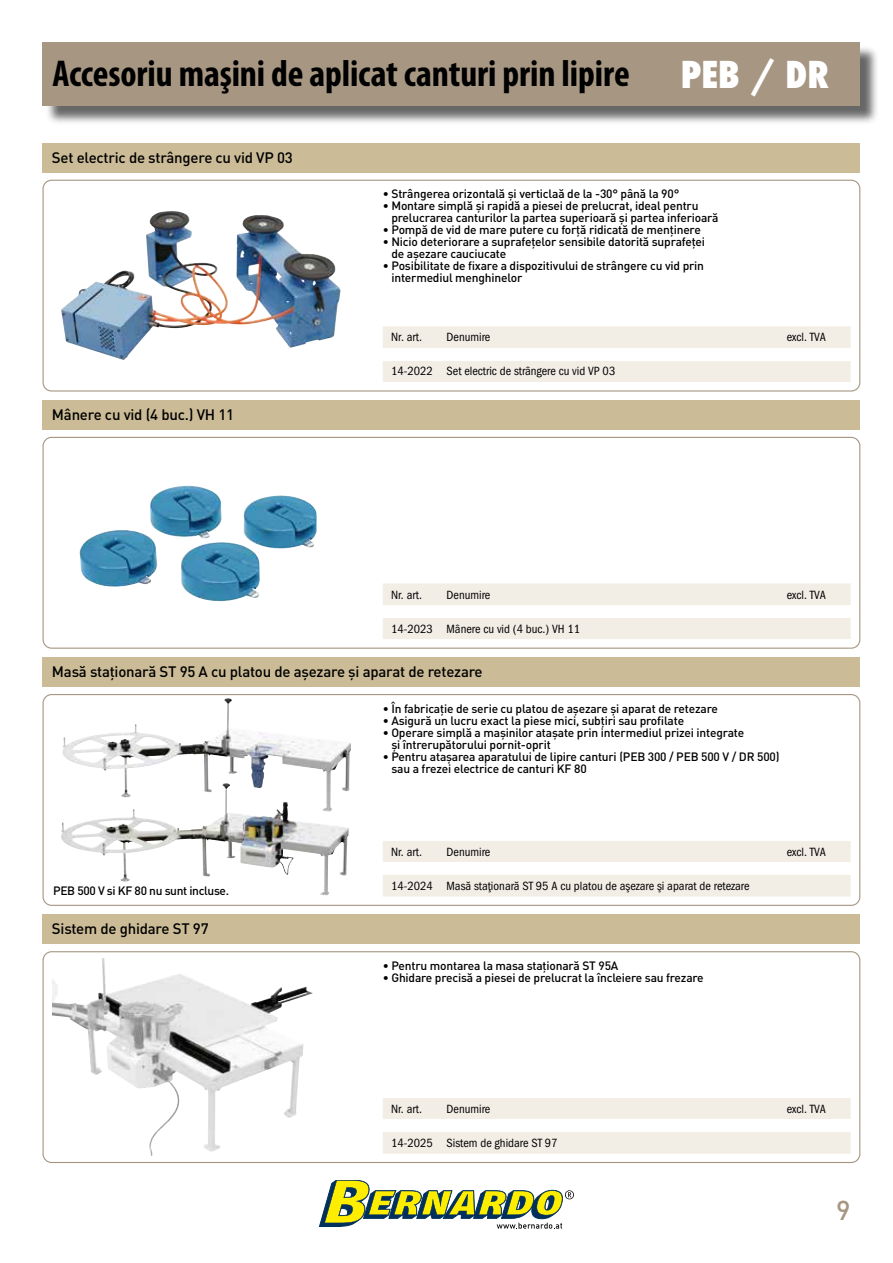
<style>
.page{position:relative;width:893px;height:1263px;background:#fff}
.page>*{position:absolute;margin:0;border:0;box-sizing:border-box;transform-origin:0 0}
.t1{font:700 condensed 37.5px "Myriad Pro";letter-spacing:-.005em;color:#000}
.t2{font:800 condensed 36px "Futura";color:#fff}
.t3{font:500 27px "DIN Pro";color:#a69682}
.t4{font:500 15px "DIN Pro";letter-spacing:-.015em;color:#000}
.t5{font:500 12px/12px "DIN Pro";letter-spacing:-.015em;color:#000}
.t6{font:12px "Franklin Gothic Book Cond ITC";color:#000}
</style>
<div class="page">
<div style="left:45px;top:45px;width:834px;height:80px;background:#000;opacity:.6"></div>
<div style="left:43px;top:43px;width:817px;height:63px;background:#a69682"></div>
<img style="left:61px;top:212px;width:280px;height:148px">
<img style="left:79px;top:486px;width:238px;height:116px">
<img style="left:62px;top:699px;width:190px;height:84px">
<img style="left:61px;top:783px;width:233px;height:98px">
<img style="left:52px;top:958px;width:245px;height:198px">
<div style="left:43px;top:143px;width:817px;height:29px;background:#cbbb96"></div>
<div style="left:43px;top:180px;width:817px;height:211px;border:1px solid #a69682;border-radius:9px"></div>
<div style="left:43px;top:400px;width:817px;height:29px;background:#cbbb96"></div>
<div style="left:43px;top:437px;width:817px;height:212px;border:1px solid #a69682;border-radius:9px"></div>
<div style="left:43px;top:657px;width:817px;height:29px;background:#cbbb96"></div>
<div style="left:43px;top:694px;width:817px;height:212px;border:1px solid #a69682;border-radius:9px"></div>
<div style="left:43px;top:914px;width:817px;height:30px;background:#cbbb96"></div>
<div style="left:43px;top:951px;width:817px;height:212px;border:1px solid #a69682;border-radius:9px"></div>
<div style="left:383px;top:327px;width:467px;height:55px;background:#f2ede5"></div>
<div style="left:383px;top:348px;width:467px;height:13px;background:#fff"></div>
<div style="left:383px;top:584px;width:467px;height:55px;background:#f2ede5"></div>
<div style="left:383px;top:605px;width:467px;height:13px;background:#fff"></div>
<div style="left:383px;top:841px;width:467px;height:55px;background:#f2ede5"></div>
<div style="left:383px;top:862px;width:467px;height:13px;background:#fff"></div>
<div style="left:383px;top:1098px;width:467px;height:55px;background:#f2ede5"></div>
<div style="left:383px;top:1119px;width:467px;height:13px;background:#fff"></div>
<svg style="left:319px;top:1180px;width:255px;height:49px"></svg>
<h1 class="t1" style="left:53px;top:50px;width:579px">Accesoriu maşini de aplicat canturi prin lipire</h1>
<p class="t4" style="left:52px;top:147px;width:242px">Set electric de strângere cu vid VP 03</p>
<h2 class="t2" style="left:681px;top:50px;width:150px">PEB / DR</h2>
<p class="t5" style="left:383px;top:188px;width:298px">• Strângerea orizontală şi verticlaă de la -30° până la 90°</p>
<p class="t5" style="left:391px;top:200px;width:329px;text-indent:-9px">• Montare simplă şi rapidă a piesei de prelucrat, ideal pentru prelucrarea canturilor la partea superioară şi partea inferioară</p>
<p class="t5" style="left:383px;top:224px;width:320px">• Pompă de vid de mare putere cu forţă ridicată de menţinere</p>
<p class="t5" style="left:391px;top:236px;width:315px;text-indent:-9px">• Nicio deteriorare a suprafeţelor sensibile datorită suprafeţei de aşezare cauciucate</p>
<p class="t5" style="left:391px;top:260px;width:314px;text-indent:-9px">• Posibilitate de fixare a dispozitivului de strângere cu vid prin intermediul menghinelor</p>
<p class="t4" style="left:52px;top:404px;width:184px">Mânere cu vid (4 buc.) VH 11</p>
<p class="t6" style="left:391px;top:330px;width:32px">Nr. art.</p>
<p class="t6" style="left:447px;top:330px;width:45px">Denumire</p>
<p class="t6" style="left:787px;top:330px;width:41px">excl. TVA</p>
<p class="t6" style="left:391px;top:364px;width:226px">14-2022 Set electric de strângere cu vid VP 03</p>
<p class="t6" style="left:391px;top:587px;width:32px">Nr. art.</p>
<p class="t6" style="left:447px;top:587px;width:45px">Denumire</p>
<p class="t6" style="left:787px;top:587px;width:41px">excl. TVA</p>
<p class="t6" style="left:391px;top:621px;width:190px">14-2023 Mânere cu vid (4 buc.) VH 11</p>
<p class="t4" style="left:52px;top:661px;width:432px">Masă staţionară ST 95 A cu platou de aşezare şi aparat de retezare</p>
<p class="t5" style="left:53px;top:884px;width:177px">PEB 500 V si KF 80 nu sunt incluse.</p>
<p class="t4" style="left:52px;top:918px;width:158px">Sistem de ghidare ST 97</p>
<p class="t5" style="left:383px;top:702px;width:337px">• În fabricaţie de serie cu platou de aşezare şi aparat de retezare</p>
<p class="t5" style="left:383px;top:714px;width:303px">• Asigură un lucru exact la piese mici, subţiri sau profilate</p>
<p class="t5" style="left:391px;top:726px;width:354px;text-indent:-9px">• Operare simplă a maşinilor ataşate prin intermediul prizei integrate şi întrerupătorului pornit-oprit</p>
<p class="t5" style="left:391px;top:750px;width:390px;text-indent:-9px">• Pentru ataşarea aparatului de lipire canturi (PEB 300 / PEB 500 V / DR 500) sau a frezei electrice de canturi KF 80</p>
<p class="t6" style="left:391px;top:845px;width:32px">Nr. art.</p>
<p class="t6" style="left:446px;top:845px;width:45px">Denumire</p>
<p class="t6" style="left:787px;top:845px;width:41px">excl. TVA</p>
<p class="t6" style="left:391px;top:879px;width:360px">14-2024 Masă staţionară ST 95 A cu platou de aşezare şi aparat de retezare</p>
<p class="t5" style="left:383px;top:959px;width:237px">• Pentru montarea la masa staţionară ST 95A</p>
<p class="t5" style="left:383px;top:971px;width:323px">• Ghidare precisă a piesei de prelucrat la încleiere sau frezare</p>
<p class="t6" style="left:391px;top:1102px;width:32px">Nr. art.</p>
<p class="t6" style="left:446px;top:1102px;width:45px">Denumire</p>
<p class="t6" style="left:787px;top:1102px;width:41px">excl. TVA</p>
<p class="t6" style="left:391px;top:1136px;width:168px">14-2025 Sistem de ghidare ST 97</p>
<h3 class="t3" style="left:836px;top:1192px;width:16px">9</h3>
</div>
